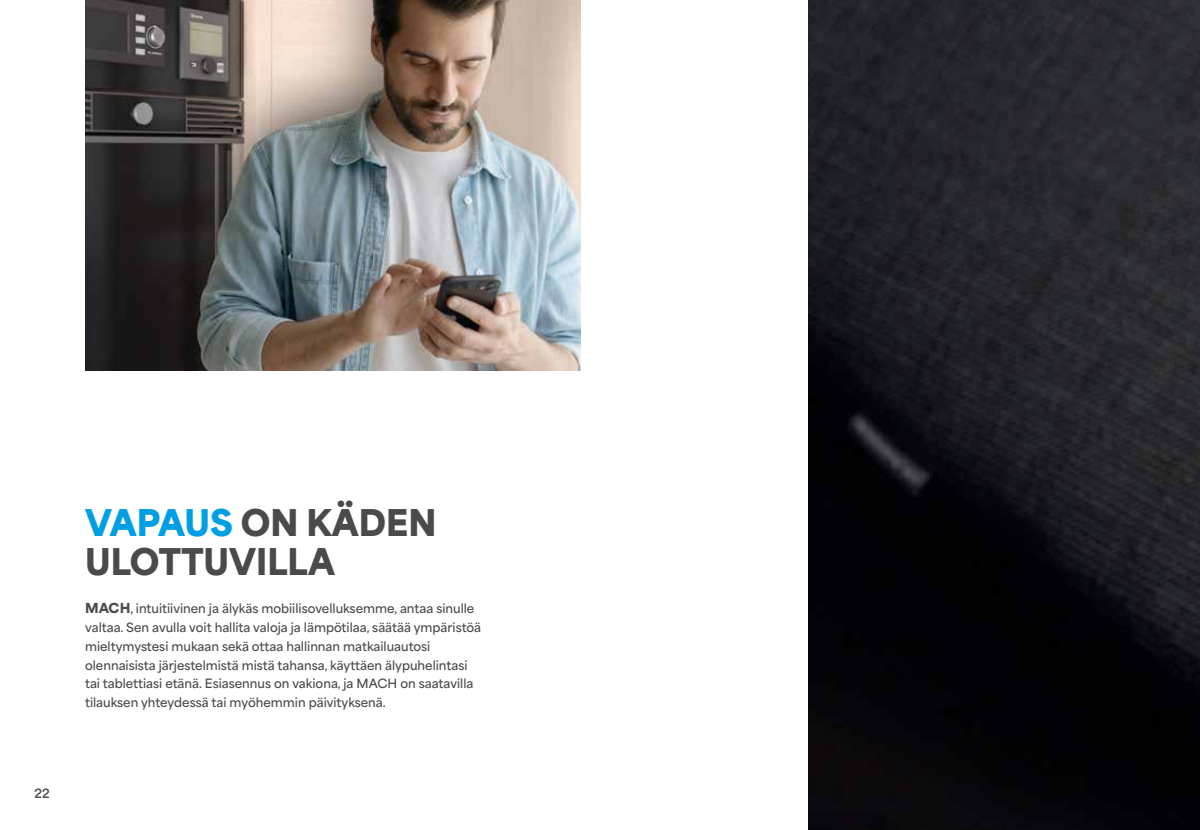
<style>
.page{position:relative;width:1200px;height:830px;background:#fff}
.page>*{position:absolute;margin:0;border:0;box-sizing:border-box;transform-origin:0 0}
.t1{font:900 34.5px/39px "Area Normal";color:#4a4a49}
.t2{font:600 12px/18.8px "Area Normal";color:#4a4a49}
.t3{font:700 12px "Area Normal";color:#4a4a49}
.s1{color:#009fe3}
.s2{font-family:"Circular Std";font-weight:900;font-size:14.25px}
</style>
<div class="page">
<img style="left:808px;top:0;width:391px;height:829px">
<img style="left:85px;top:0;width:495px;height:370px">
<p class="t3" style="left:35px;top:781px;width:17px">22</p>
<h1 class="t1" style="left:85px;top:499px;width:353px"><span class="s1">VAPAUS</span> ON KÄDEN<br>ULOTTUVILLA</h1>
<p class="t2" style="left:85px;top:597px;width:397px"><span class="s2">MACH</span>, intuitiivinen ja älykäs mobiilisovelluksemme, antaa sinulle valtaa. Sen avulla voit hallita valoja ja lämpötilaa, säätää ympäristöä mieltymystesi mukaan sekä ottaa hallinnan matkailuautosi olennaisista järjestelmistä mistä tahansa, käyttäen älypuhelintasi tai tablettiasi etänä. Esiasennus on vakiona, ja MACH on saatavilla tilauksen yhteydessä tai myöhemmin päivityksenä.</p>
</div>
